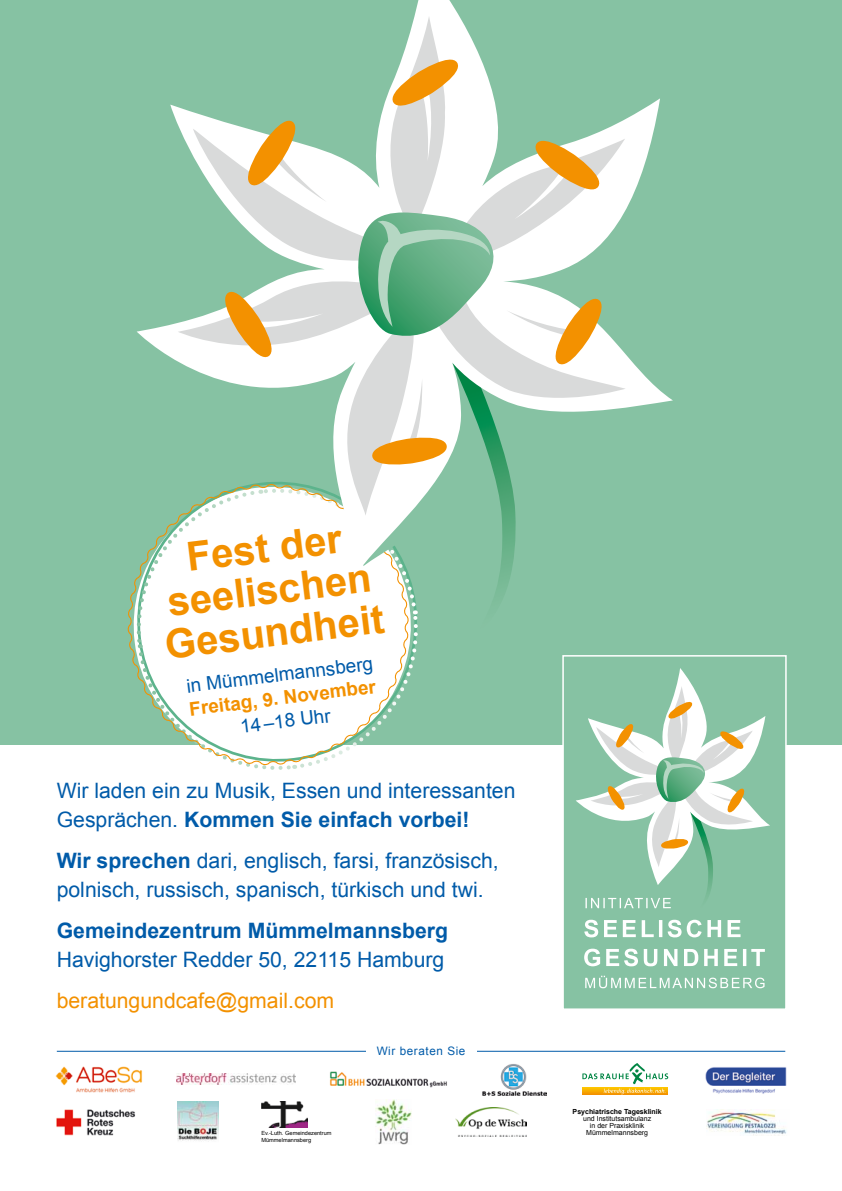
<style>
.page{position:relative;width:842px;height:1191px;background:#fff}
.page>*{position:absolute;margin:0;border:0;box-sizing:border-box;transform-origin:0 0}
.t1{font:700 40.1px/42.2px "Arial";color:#f39100;text-align:center}
.t2{font:21.2px/28.3px "Arial";color:#005ba9}
.t3{font:700 21.2px "Arial";color:#005ba9}
.t4{font:21.2px "Arial";color:#f39100}
.t5{font:19px "Arial";color:#005ba9}
.t6{font:700 19px "Arial";color:#f39100}
.t7{font:11.7px "Arial";letter-spacing:.05em;color:#005ba9}
.t8{font:7px/7px "Arial";color:#000;text-align:center}
.t9{font:700 7px "Arial";color:#000}
.t10{font:5.7px "Arial";color:#000}
.s1{font-weight:700}
</style>
<div class="page">
<div style="left:0;top:0;width:842px;height:744px;background:#86c2a3"></div>
<img style="left:705px;top:1067px;width:82px;height:27px">
<img style="left:482px;top:1064px;width:65px;height:31px">
<img style="left:55px;top:1066px;width:87px;height:27px">
<hr style="left:582px;top:1094px;width:86px;height:1px;background:#f39100">
<svg style="left:582px;top:1063px;width:86px;height:31px"></svg>
<img style="left:329px;top:1071px;width:118px;height:17px">
<div style="left:349px;top:1068px;width:81px;height:9px;background:#fff"></div>
<img style="left:177px;top:1073px;width:119px;height:11px">
<img style="left:455px;top:1107px;width:71px;height:30px">
<img style="left:707px;top:1109px;width:80px;height:26px">
<img style="left:376px;top:1099px;width:36px;height:46px">
<img style="left:261px;top:1101px;width:47px;height:26px">
<img style="left:56px;top:1109px;width:79px;height:27px">
<img style="left:178px;top:1101px;width:41px;height:41px">
<hr style="left:57px;top:1050px;width:728px;height:1px;background:#005ba9">
<div style="left:366px;top:1046px;width:110px;height:10px;background:#fff"></div>
<svg style="left:170px;top:0;width:503px;height:408px"></svg>
<svg style="left:178px;top:16px;width:448px;height:396px"></svg>
<svg style="left:387px;top:52px;width:77px;height:61px;background:#e9cf9e"></svg>
<svg style="left:529px;top:133px;width:76px;height:64px;background:#e0ca99"></svg>
<svg style="left:548px;top:293px;width:61px;height:77px;background:#e8d29f"></svg>
<svg style="left:240px;top:115px;width:63px;height:76px"></svg>
<svg style="left:133px;top:212px;width:385px;height:558px"></svg>
<svg style="left:561px;top:655px;width:226px;height:354px"></svg>
<svg style="left:576px;top:668px;width:194px;height:217px"></svg>
<svg style="left:584px;top:919px;width:156px;height:18px"></svg>
<svg style="left:584px;top:948px;width:181px;height:18px"></svg>
<svg style="left:585px;top:975px;width:179px;height:13px;background:#a4d1b9"></svg>
<svg style="left:585px;top:686px;width:168px;height:223px"></svg>
<h1 class="t1" style="left:152px;top:542px;width:222px;rotate:-7deg">Fest der seelischen<br>Gesundheit</h1>
<p class="t5" style="left:185px;top:673px;width:189px;rotate:-7deg">in Mümmelmannsberg</p>
<p class="t6" style="left:188px;top:696px;width:189px;rotate:-7deg">Freitag, 9. November</p>
<p class="t5" style="left:239px;top:714px;width:92px;rotate:-7deg">14–18 Uhr</p>
<p class="t2" style="left:57px;top:777px;width:460px">Wir laden ein zu Musik, Essen und interessanten<br>Gesprächen. <span class="s1">Kommen Sie einfach vorbei!</span></p>
<p class="t2" style="left:57px;top:847px;width:444px"><span class="s1">Wir sprechen</span> dari, englisch, farsi, französisch, polnisch, russisch, spanisch, türkisch und twi.</p>
<p class="t3" style="left:57px;top:917px;width:393px">Gemeindezentrum Mümmelmannsberg</p>
<p class="t2" style="left:57px;top:945px;width:389px">Havighorster Redder 50, 22115 Hamburg</p>
<p class="t4" style="left:57px;top:987px;width:279px">beratungundcafe@gmail.com</p>
<p class="t7" style="left:377px;top:1043px;width:90px">Wir beraten Sie</p>
<p class="t9" style="left:573px;top:1107px;width:91px">Psychiatrische Tagesklinik</p>
<p class="t8" style="left:583px;top:1115px;width:70px">und Institutsambulanz in der Praxisklinik</p>
<p class="t10" style="left:261px;top:1129px;width:72px">Ev.-Luth. Gemeindezentrum</p>
<p class="t8" style="left:586px;top:1129px;width:63px">Mümmelmannsberg</p>
<p class="t10" style="left:261px;top:1136px;width:51px">Mümmelmannsberg</p>
</div>
